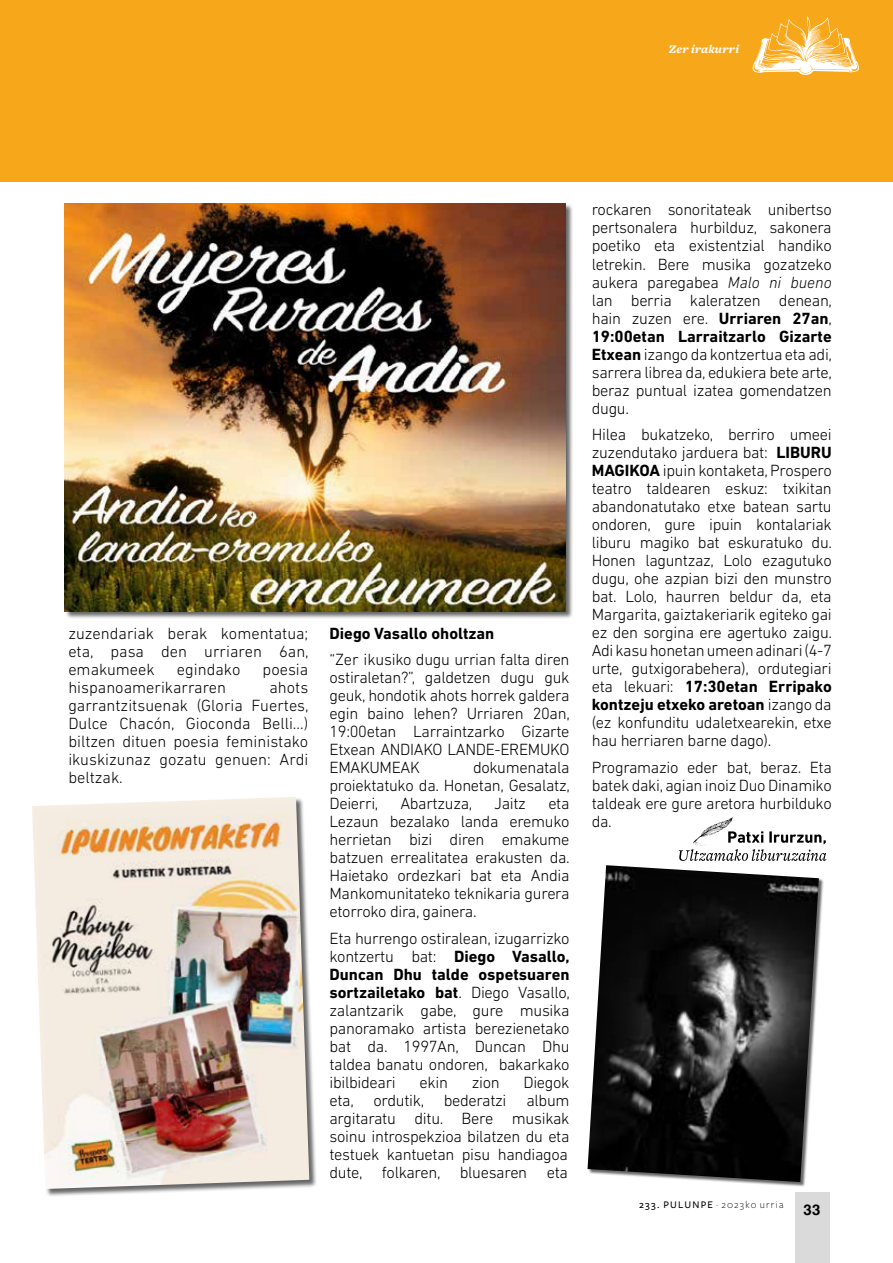
<style>
.page{position:relative;width:893px;height:1263px;background:#fff}
.page>*{position:absolute;margin:0;border:0;box-sizing:border-box;transform-origin:0 0}
.t1{font:300 16.5px/18px "DIN Next LT Pro";letter-spacing:-.02em;color:#000;text-align:justify}
.t2{font:300 16.5px "DIN Next LT Pro";color:#000}
.t3{font:700 16.5px "DIN Next LT Pro";color:#000}
.t4{font:700 15px "Helvetica";color:#000}
.t5{font:italic 900 12px "Freight Text";letter-spacing:.025em;color:#fff}
.t6{font:300 10.5px "Freight Sans";letter-spacing:.115em;color:#000}
.s1{font-weight:700}
.s2{font-style:italic}
.s3{font-weight:500}
.s4{font-family:"Freight Sans Medium SC";font-weight:400}
</style>
<div class="page">
<div style="left:795px;top:1192px;width:34px;height:71px;background:#dadada"></div>
<div style="left:0;top:0;width:893px;height:181px;background:#f7a71a"></div>
<svg style="left:752px;top:16px;width:107px;height:59px"></svg>
<svg style="left:679px;top:817px;width:147px;height:44px"></svg>
<div style="left:588px;top:865px;width:236px;height:322px;background:#000;opacity:.6"></div>
<img style="left:587px;top:865px;width:232px;height:317px">
<div style="left:32px;top:797px;width:285px;height:400px;background:#000;opacity:.6"></div>
<img style="left:32px;top:797px;width:277px;height:392px">
<div style="left:65px;top:203px;width:509px;height:417px;background:#000;opacity:.6"></div>
<img style="left:64px;top:203px;width:501px;height:408px">
<p class="t5" style="left:669px;top:42px;width:72px">Zer irakurri</p>
<p class="t1" style="left:68px;top:624px;width:242px">zuzendariak berak komentatua; eta, pasa den urriaren 6an, emakumeek</p>
<p class="t2" style="left:177px;top:660px;width:65px">egindako</p>
<p class="t1" style="left:263px;top:660px;width:47px">poesia</p>
<p class="t2" style="left:68px;top:678px;width:159px">hispanoamerikarraren</p>
<p class="t1" style="left:68px;top:678px;width:242px;text-indent:201px">ahots garrantzitsuenak (Gloria Fuertes, Dulce Chacón, Gioconda Belli…) biltzen dituen poesia feministako ikuskizunaz gozatu genuen: Ardi beltzak.</p>
<p class="t3" style="left:329px;top:623px;width:166px">Diego Vasallo oholtzan</p>
<p class="t1" style="left:329px;top:650px;width:242px">“Zer ikusiko dugu urrian falta diren ostiraletan?”, galdetzen dugu guk geuk, hondotik ahots horrek galdera egin baino lehen? Urriaren 20an, 19:00etan Larraintzarko Gizarte Etxean ANDIAKO LANDE-EREMUKO EMAKUMEAK</p>
<p class="t1" style="left:329px;top:758px;width:242px;text-indent:144px">dokumenatala proiektatuko da. Honetan, Gesalatz, Deierri,</p>
<p class="t1" style="left:400px;top:794px;width:73px">Abartzuza,</p>
<p class="t1" style="left:494px;top:794px;width:33px">Jaitz</p>
<p class="t1" style="left:329px;top:794px;width:242px;text-indent:219px">eta Lezaun bezalako landa eremuko herrietan bizi diren emakume batzuen errealitatea erakusten da.<br>Haietako ordezkari bat eta Andia Mankomunitateko teknikaria gurera etorroko dira, gainera.</p>
<p class="t1" style="left:329px;top:929px;width:242px">Eta hurrengo ostiralean, izugarrizko kontzertu bat: <span class="s1">Diego Vasallo, Duncan Dhu talde ospetsuaren sortzailetako bat</span>. Diego Vasallo, zalantzarik gabe, gure musika panoramako artista berezienetako bat da. 1997An, Duncan Dhu taldea banatu ondoren, bakarkako ibilbideari</p>
<p class="t1" style="left:329px;top:1073px;width:242px;text-indent:194px">Diegok eta, ordutik, bederatzi album argitaratu ditu. Bere musikak soinu introspekzioa bilatzen du eta testuek kantuetan pisu handiagoa dute, folkaren, bluesaren eta</p>
<p class="t1" style="left:420px;top:1073px;width:30px">ekin</p>
<p class="t1" style="left:472px;top:1073px;width:29px">zion</p>
<p class="t1" style="left:592px;top:201px;width:242px">rockaren sonoritateak unibertso pertsonalera hurbilduz, sakonera poetiko eta existentzial handiko letrekin. Bere musika gozatzeko aukera paregabea <span class="s2">Malo ni bueno </span>lan berria kaleratzen denean, hain zuzen ere. <span class="s1">Urriaren 27an</span>, <span class="s1">19:00etan Larraitzarlo Gizarte Etxean</span> izango da kontzertua eta adi, sarrera librea da, edukiera bete arte, beraz puntual izatea gomendatzen dugu.</p>
<p class="t1" style="left:592px;top:425px;width:242px">Hilea bukatzeko, berriro umeei zuzendutako jarduera bat: <span class="s1">LIBURU MAGIKOA</span> ipuin kontaketa, Prospero teatro taldearen eskuz: txikitan abandonatutako etxe batean sartu ondoren, gure ipuin kontalariak liburu magiko bat eskuratuko du.<br>Honen laguntzaz, Lolo ezagutuko dugu, ohe azpian bizi den munstro bat. Lolo, haurren beldur da, eta Margarita, gaiztakeriarik egiteko gai ez den sorgina ere agertuko zaigu.<br>Adi kasu honetan umeen adinari (4-7 urte, gutxigorabehera), ordutegiari eta lekuari: <span class="s1">17:30etan Erripako kontzeju etxeko aretoan</span> izango da (ez konfunditu udaletxearekin, etxe hau herriaren barne dago).</p>
<p class="t1" style="left:592px;top:758px;width:242px">Programazio eder bat, beraz. Eta batek daki, agian inoiz Duo Dinamiko taldeak ere gure aretora hurbilduko da.</p>
<p class="t6" style="left:639px;top:1198px;width:146px"><span class="s3">233.</span> <span class="s4">PULUNPE</span> · 2023ko urria</p>
<p class="t4" style="left:804px;top:1201px;width:18px">33</p>
</div>
